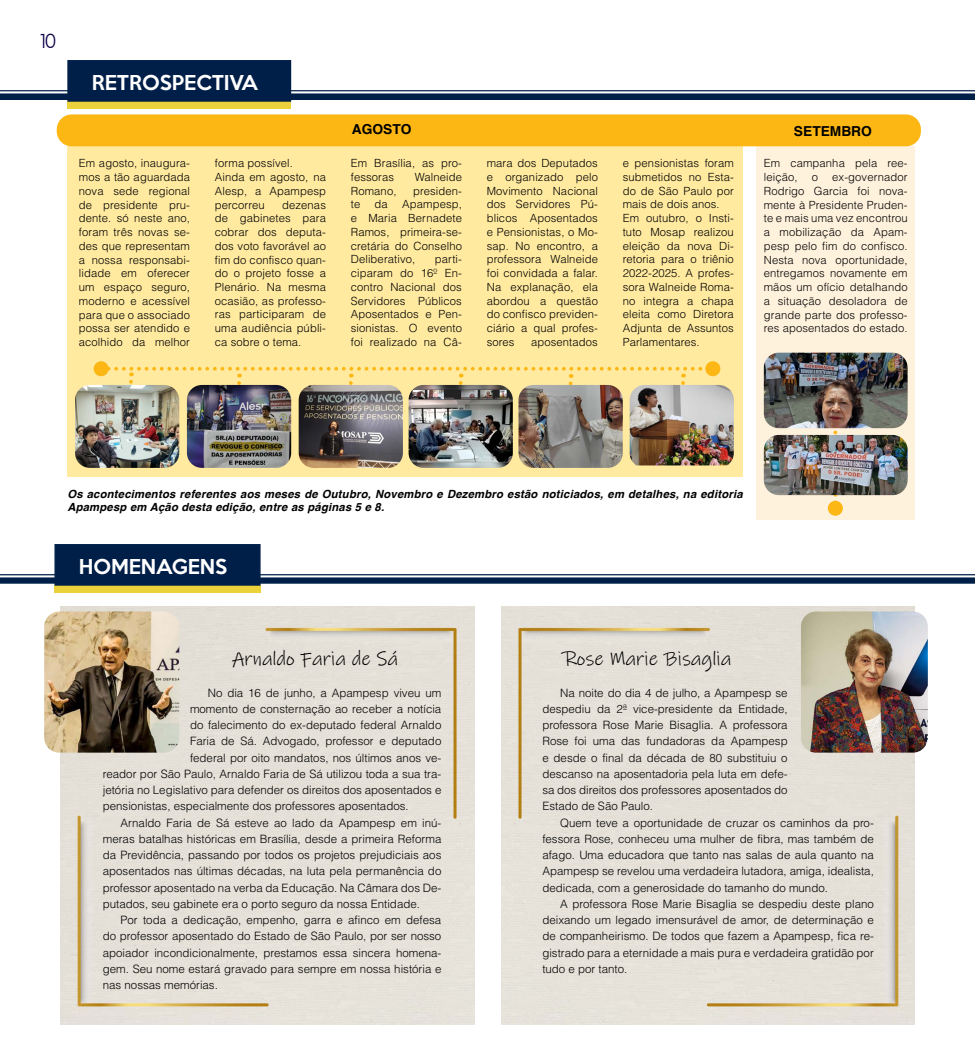
<style>
.page{position:relative;width:975px;height:1063px;background:#fff}
.page>*{position:absolute;margin:0;border:0;box-sizing:border-box;transform-origin:0 0}
.t1{font:20px "Ink Free";color:#000}
.t2{font:300 20px "Futura BT";color:#0a0048}
.t3{font:500 18.75px "Keep Calm";color:#fff}
.t4{font:700 13.75px "Helvetica";color:#000}
.t5{font:300 11.5px/16.2px "Helvetica";color:#000;text-align:justify}
.t6{font:300 11.25px/13.8px "Helvetica";letter-spacing:.01em;color:#000;text-align:justify}
.t7{font:italic 700 11.25px/13.8px "Helvetica";letter-spacing:.02em;color:#000}
</style>
<div class="page">
<div style="left:501px;top:606px;width:413px;height:419px;background:#e5e1d8"></div>
<div style="left:61px;top:606px;width:413px;height:419px;background:#e5e1d8"></div>
<div style="left:67px;top:146px;width:675px;height:331px;background:#ffeaa0"></div>
<div style="left:756px;top:146px;width:158px;height:374px;background:#fff2dd"></div>
<hr style="left:0;top:90px;width:974px;height:1px;background:#001f48">
<svg style="left:0;top:93px;width:974px;height:7px;background:#102d53"></svg>
<div style="left:67px;top:101px;width:224px;height:7px;background:#ecd23a"></div>
<div style="left:67px;top:60px;width:224px;height:42px;background:#001f48;border:1px solid #001f48"></div>
<hr style="left:0;top:574px;width:974px;height:1px;background:#001f48">
<svg style="left:0;top:577px;width:974px;height:7px;background:#1b365b"></svg>
<div style="left:54px;top:585px;width:206px;height:7px;background:#ecd23a"></div>
<div style="left:54px;top:544px;width:206px;height:42px;background:#001f48;border:1px solid #001f48"></div>
<svg style="left:109px;top:367px;width:604px;height:84px"></svg>
<div style="left:94px;top:361px;width:15px;height:15px;background:#fdb714;border-radius:50%"></div>
<div style="left:705px;top:361px;width:15px;height:15px;background:#fdb714;border-radius:50%"></div>
<div style="left:57px;top:114px;width:863px;height:32px;background:#fdb714;border-radius:15px"></div>
<img style="left:75px;top:385px;width:104px;height:83px">
<svg style="left:833px;top:428px;width:4px;height:73px"></svg>
<div style="left:827px;top:501px;width:15px;height:15px;background:#fdb714;border-radius:50%"></div>
<img style="left:187px;top:385px;width:104px;height:83px">
<img style="left:298px;top:385px;width:105px;height:83px">
<img style="left:408px;top:385px;width:105px;height:83px">
<img style="left:518px;top:385px;width:104px;height:83px">
<img style="left:629px;top:385px;width:104px;height:80px">
<img style="left:763px;top:435px;width:144px;height:60px">
<img style="left:763px;top:353px;width:144px;height:75px">
<img style="left:44px;top:612px;width:135px;height:141px">
<img style="left:800px;top:612px;width:127px;height:141px">
<h1 class="t2" style="left:38px;top:29px;width:20px">10</h1>
<h2 class="t3" style="left:92px;top:67px;width:168px">RETROSPECTIVA</h2>
<p class="t6" style="left:79px;top:156px;width:113px">Em agosto, inaugura&shy;mos a tão aguardada nova sede regional de presidente pru&shy;dente. só neste ano, foram três novas se&shy;des que representam a nossa responsabi&shy;lidade em oferecer um espaço seguro, moderno e acessível para que o associado possa ser atendido e acolhido da melhor</p>
<p class="t6" style="left:215px;top:156px;width:113px;text-align:left">forma possível.<br>Ainda em agosto, na<br>Alesp, a Apampesp percorreu</p>
<p class="t6" style="left:215px;top:197px;width:113px;text-indent:67px">dezenas de gabinetes para cobrar dos deputa&shy;dos voto favorável ao fim do confisco quan&shy;do o projeto fosse a Plenário. Na mesma ocasião, as professo&shy;ras participaram de uma audiência públi&shy;ca sobre o tema.</p>
<p class="t4" style="left:352px;top:120px;width:61px">AGOSTO</p>
<p class="t4" style="left:794px;top:123px;width:79px">SETEMBRO</p>
<p class="t6" style="left:763px;top:156px;width:145px">Em campanha pela ree&shy;leição,</p>
<p class="t6" style="left:622px;top:156px;width:113px;text-align:left">e pensionistas foram submetidos no Esta&shy;do de São Paulo por mais de dois anos.<br>Em outubro, o Insti&shy;tuto Mosap realizou eleição da nova Di&shy;retoria para o triênio<br>2022-2025. A profes&shy;sora Walneide Roma&shy;no integra a chapa eleita como Diretora<br>Adjunta de Assuntos<br>Parlamentares.</p>
<p class="t6" style="left:486px;top:156px;width:113px">mara dos Deputados e organizado pelo Movimento Nacional dos Servidores Pú&shy;blicos Aposentados e Pensionistas, o Mo&shy;sap. No encontro, a professora Walneide foi convidada a falar.<br>Na explanação, ela abordou a questão do confisco previden&shy;ciário a qual profes&shy;sores</p>
<p class="t6" style="left:351px;top:156px;width:113px">Em Brasília, as pro&shy;fessoras</p>
<p class="t6" style="left:414px;top:170px;width:49px">Walneide</p>
<p class="t6" style="left:763px;top:170px;width:145px;text-indent:68px">ex-governador Rodrigo Garcia foi nova&shy;mente à Presidente Pruden&shy;te e mais uma vez encontrou a mobilização da Apam&shy;pesp pelo fim do confisco.<br>Nesta nova oportunidade, entregamos novamente em mãos um ofício detalhando a situação desoladora de grande parte dos professo&shy;res aposentados do estado.</p>
<p class="t6" style="left:811px;top:170px;width:8px">o</p>
<p class="t6" style="left:351px;top:184px;width:47px">Romano,</p>
<p class="t6" style="left:413px;top:184px;width:50px">presiden-</p>
<p class="t6" style="left:351px;top:197px;width:11px">te</p>
<p class="t6" style="left:374px;top:197px;width:15px">da</p>
<p class="t6" style="left:351px;top:197px;width:113px;text-indent:51px">Apampesp, e Maria Bernadete Ramos, primeira-se&shy;cretária do Conselho Deliberativo,</p>
<p class="t6" style="left:351px;top:252px;width:113px;text-indent:84px">parti&shy;ciparam do 16º En&shy;contro Nacional dos Servidores Públicos Aposentados e Pen&shy;sionistas. O evento foi realizado na Câ-</p>
<p class="t6" style="left:531px;top:335px;width:68px">aposentados</p>
<p class="t7" style="left:67px;top:487px;width:676px">Os acontecimentos referentes aos meses de Outubro, Novembro e Dezembro estão noticiados, em detalhes, na editoria<br>Apampesp em Ação desta edição, entre as páginas 5 e 8.</p>
<h2 class="t3" style="left:79px;top:551px;width:150px">HOMENAGENS</h2>
<h1 class="t1" style="left:232px;top:647px;width:167px">Arnaldo Faria de Sá</h1>
<h1 class="t1" style="left:564px;top:647px;width:168px">Rose Marie Bisaglia</h1>
<p class="t5" style="left:208px;top:684px;width:235px">No dia 16 de junho, a Apampesp viveu um</p>
<p class="t5" style="left:190px;top:700px;width:253px">momento de consternação ao receber a notícia</p>
<p class="t5" style="left:190px;top:717px;width:253px">do falecimento do ex-deputado federal Arnaldo</p>
<p class="t5" style="left:190px;top:733px;width:253px">Faria de Sá. Advogado, professor e deputado</p>
<p class="t5" style="left:190px;top:749px;width:253px">federal por oito mandatos, nos últimos anos ve-</p>
<p class="t5" style="left:103px;top:765px;width:340px">reador por São Paulo, Arnaldo Faria de Sá utilizou toda a sua tra-</p>
<p class="t5" style="left:103px;top:782px;width:340px">jetória no Legislativo para defender os direitos dos aposentados e</p>
<p class="t5" style="left:103px;top:798px;width:307px">pensionistas, especialmente dos professores aposentados.</p>
<p class="t5" style="left:120px;top:814px;width:322px">Arnaldo Faria de Sá esteve ao lado da Apampesp em inú-</p>
<p class="t5" style="left:103px;top:830px;width:340px">meras batalhas históricas em Brasília, desde a primeira Reforma</p>
<p class="t5" style="left:103px;top:847px;width:340px">da Previdência, passando por todos os projetos prejudiciais aos</p>
<p class="t5" style="left:103px;top:863px;width:340px">aposentados nas últimas décadas, na luta pela permanência do</p>
<p class="t5" style="left:103px;top:879px;width:340px">professor aposentado na verba da Educação. Na Câmara dos De-</p>
<p class="t5" style="left:103px;top:895px;width:319px">putados, seu gabinete era o porto seguro da nossa Entidade.</p>
<p class="t5" style="left:120px;top:912px;width:322px">Por toda a dedicação, empenho, garra e afinco em defesa</p>
<p class="t5" style="left:103px;top:928px;width:340px">do professor aposentado do Estado de São Paulo, por ser nosso</p>
<p class="t5" style="left:103px;top:944px;width:340px">apoiador incondicionalmente, prestamos essa sincera homena-</p>
<p class="t5" style="left:103px;top:960px;width:340px">gem. Seu nome estará gravado para sempre em nossa história e</p>
<p class="t5" style="left:103px;top:977px;width:117px">nas nossas memórias.</p>
<p class="t5" style="left:542px;top:684px;width:247px;text-indent:18px">Na noite do dia 4 de julho, a Apampesp se despediu da 2ª vice-presidente da Entidade, professora Rose Marie Bisaglia. A professora Rose foi uma das fundadoras da Apampesp e desde o final da década de 80 substituiu o descanso na aposentadoria pela luta em defe&shy;sa dos direitos dos professores aposentados do Estado de São Paulo.</p>
<p class="t5" style="left:542px;top:814px;width:333px;text-indent:18px">Quem teve a oportunidade de cruzar os caminhos da pro&shy;fessora Rose, conheceu uma mulher de fibra, mas também de afago. Uma educadora que tanto nas salas de aula quanto na Apampesp se revelou uma verdadeira lutadora, amiga, idealista, dedicada, com a generosidade do tamanho do mundo.</p>
<p class="t5" style="left:542px;top:895px;width:333px;text-indent:18px">A professora Rose Marie Bisaglia se despediu deste plano deixando um legado imensurável de amor, de determinação e de companheirismo. De todos que fazem a Apampesp, fica re&shy;gistrado para a eternidade a mais pura e verdadeira gratidão por tudo e por tanto.</p>
</div>
